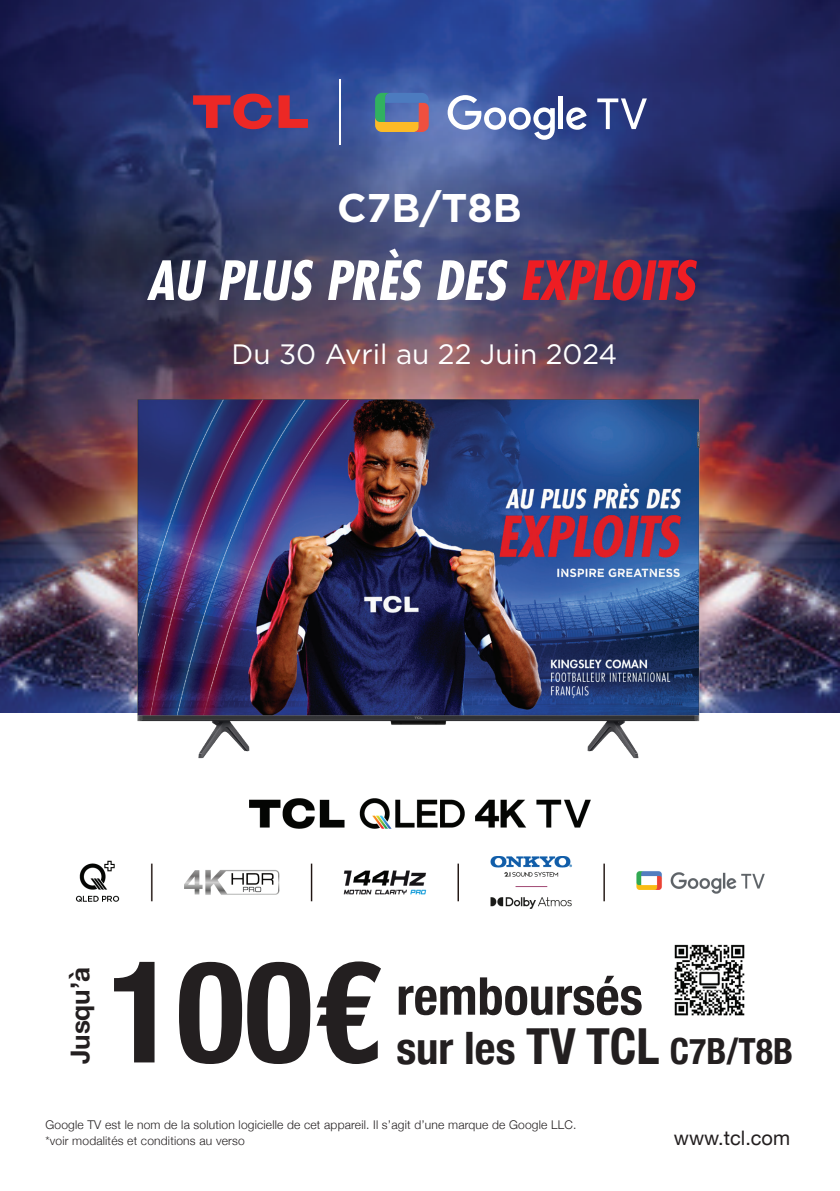
<style>
.page{position:relative;width:840px;height:1191px;background:#fff}
.page>*{position:absolute;margin:0;border:0;box-sizing:border-box;transform-origin:0 0}
.t1{font:700 condensed 142px "Helvetica Neue";color:#231f20}
.t2{font:700 condensed 52.2px "Helvetica Neue";color:#231f20}
.t3{font:700 condensed 44.6px "Helvetica Neue";color:#231f20}
.t4{font:700 40px "Gotham";color:#fff}
.t5{font:700 condensed 36px "Helvetica Neue";color:#231f20}
.t6{font:28px "Gotham";color:#fff}
.t7{font:700 26px "Helvetica Neue";color:#231f20}
.t8{font:20px "Helvetica Neue";color:#231f20}
.t9{font:300 12px/15.6px "Helvetica Neue";letter-spacing:.015em;color:#231f20}
.s1{font-size:49.6px}
</style>
<div class="page">
<img style="left:0;top:0;width:839px;height:712px">
<img style="left:674px;top:944px;width:71px;height:72px">
<img style="left:89px;top:375px;width:658px;height:384px">
<svg style="left:147px;top:260px;width:59px;height:41px"></svg>
<svg style="left:219px;top:259px;width:94px;height:42px"></svg>
<svg style="left:328px;top:248px;width:94px;height:53px"></svg>
<svg style="left:437px;top:258px;width:70px;height:43px"></svg>
<svg style="left:522px;top:259px;width:174px;height:42px;background:#9a2d43"></svg>
<svg style="left:597px;top:98px;width:49px;height:31px"></svg>
<svg style="left:447px;top:95px;width:107px;height:45px"></svg>
<div style="left:558px;top:96px;width:5px;height:33px;background:#fff"></div>
<svg style="left:566px;top:107px;width:20px;height:23px"></svg>
<svg style="left:375px;top:93px;width:53px;height:39px;background:#84857f"></svg>
<hr style="left:339px;top:80px;width:1px;height:65px;background:#fff">
<svg style="left:193px;top:94px;width:78px;height:35px;background:#8c3557"></svg>
<svg style="left:278px;top:95px;width:30px;height:33px"></svg>
<img style="left:249px;top:798px;width:341px;height:30px">
<img style="left:75px;top:856px;width:689px;height:52px">
<h3 class="t4" style="left:337px;top:181px;width:186px">C7B/T8B</h3>
<h3 class="t6" style="left:231px;top:336px;width:387px">Du 30 Avril au 22 Juin 2024</h3>
<h3 class="t7" style="left:60px;top:1064px;width:99px;rotate:-90deg">Jusqu’à</h3>
<h1 class="t1" style="left:108px;top:894px;width:274px">100€</h1>
<h2 class="t2" style="left:396px;top:952px;width:248px">remboursés</h2>
<h3 class="t3" style="left:396px;top:1011px;width:264px">sur les <span class="s1">TV TCL</span></h3>
<h3 class="t5" style="left:669px;top:1021px;width:125px">C7B/T8B</h3>
<p class="t9" style="left:45px;top:1116px;width:532px">Google TV est le nom de la solution logicielle de cet appareil. Il s’agit d’une marque de Google LLC. *voir modalités et conditions au verso</p>
<h3 class="t8" style="left:673px;top:1123px;width:118px">www.tcl.com</h3>
</div>
